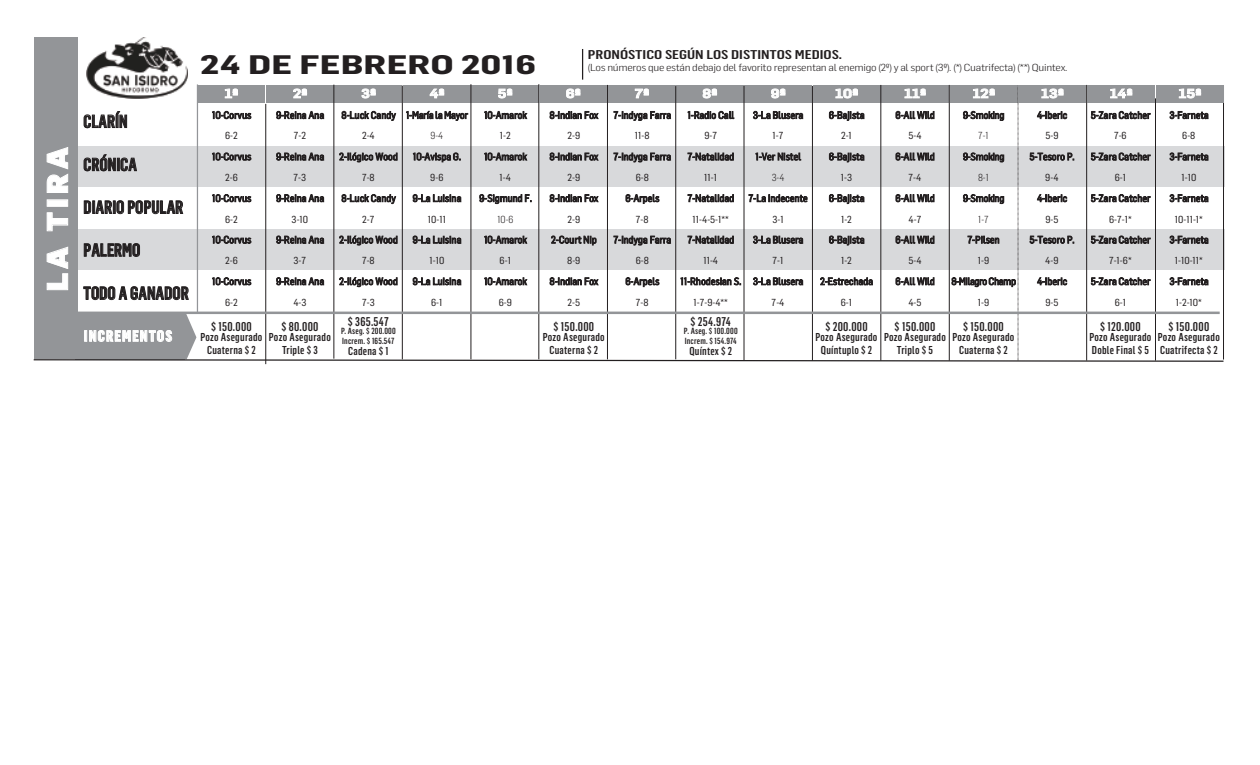
<style>
.page{position:relative;width:1260px;height:765px;background:#fff}
.page>*{position:absolute;margin:0;border:0;box-sizing:border-box;transform-origin:0 0}
.t1{font:900 28.75px "Flama";letter-spacing:.16em;color:#fff}
.t2{font:700 26.25px "Flama Semicondensed";color:#231f20;scale:1.4 1}
.t3{font:500 17.5px "Flama Condensed";letter-spacing:.01em;color:#231f20}
.t4{font:700 15px "Flama Condensed";letter-spacing:.09em;color:#fff}
.t5{font:500 12.5px "Flama Condensed";letter-spacing:.02em;color:#231f20}
.t6{font:500 12.5px "Flama";letter-spacing:.005em;color:#fff;scale:1.2 1}
.t7{font:500 12.5px "Flama Condensed";color:#231f20;scale:1.4 1}
.t8{font:500 11.25px/12.5px "Flama Condensed";letter-spacing:.02em;color:#231f20;text-align:center}
.t9{font:10px/20.8px "Flama Semicondensed Basic";letter-spacing:-.005em;color:#231f20;text-align:center}
.t10{font:300 10px "Flama Semicondensed";letter-spacing:-.025em;color:#231f20;scale:1.2 1}
.t11{font:10px/20.8px "Flama Semicondensed Basic";letter-spacing:-.025em;color:#231f20;text-align:center}
.t12{font:300 10px "Flama Semicondensed";letter-spacing:-.025em;color:#231f20}
.t13{font:500 8.75px/10px "Flama Condensed";letter-spacing:.02em;color:#231f20}
</style>
<div class="page">
<div style="left:34px;top:37px;width:44px;height:322px;background:#939598"></div>
<div style="left:266px;top:85px;width:67px;height:18px;background:#939598"></div>
<div style="left:335px;top:85px;width:67px;height:18px;background:#939598"></div>
<div style="left:198px;top:85px;width:67px;height:18px;background:#939598"></div>
<div style="left:471px;top:85px;width:68px;height:18px;background:#939598"></div>
<div style="left:403px;top:85px;width:68px;height:18px;background:#939598"></div>
<hr style="left:265px;top:104px;width:1px;height:260px;background:#231f20">
<hr style="left:334px;top:85px;width:1px;height:274px;background:#231f20">
<hr style="left:197px;top:84px;width:1px;height:228px;background:#939598">
<hr style="left:471px;top:84px;width:1px;height:275px;background:#231f20">
<hr style="left:539px;top:84px;width:1px;height:275px;background:#231f20">
<hr style="left:607px;top:85px;width:1px;height:274px;background:#231f20">
<div style="left:540px;top:85px;width:67px;height:18px;background:#939598"></div>
<div style="left:608px;top:85px;width:67px;height:18px;background:#939598"></div>
<div style="left:676px;top:85px;width:68px;height:18px;background:#939598"></div>
<div style="left:744px;top:85px;width:68px;height:18px;background:#939598"></div>
<div style="left:813px;top:85px;width:67px;height:18px;background:#939598"></div>
<div style="left:881px;top:85px;width:68px;height:18px;background:#939598"></div>
<hr style="left:881px;top:85px;width:1px;height:276px;background:#231f20">
<div style="left:950px;top:85px;width:67px;height:18px;background:#939598"></div>
<hr style="left:949px;top:85px;width:1px;height:276px;background:#231f20">
<div style="left:1019px;top:85px;width:67px;height:18px;background:#939598"></div>
<hr style="left:1086px;top:85px;width:1px;height:276px;background:#231f20">
<div style="left:1087px;top:85px;width:68px;height:18px;background:#939598"></div>
<div style="left:1156px;top:85px;width:68px;height:18px;background:#939598"></div>
<hr style="left:582px;top:49px;width:1px;height:31px;background:#231f20">
<img style="left:86px;top:38px;width:102px;height:48px">
<svg style="left:33px;top:86px;width:1192px;height:276px"></svg>
<h1 class="t1" style="left:47px;top:291px;width:145px;rotate:-90deg">LA TIRA</h1>
<h3 class="t3" style="left:83px;top:115px;width:46px">CLARÍN</h3>
<h3 class="t3" style="left:83px;top:158px;width:55px">CRÓNICA</h3>
<h3 class="t3" style="left:83px;top:201px;width:101px">DIARIO POPULAR</h3>
<h3 class="t3" style="left:83px;top:244px;width:58px">PALERMO</h3>
<h3 class="t3" style="left:83px;top:287px;width:107px">TODO A GANADOR</h3>
<h3 class="t4" style="left:84px;top:331px;width:90px">INCREMENTOS</h3>
<h2 class="t2" style="left:200px;top:56px;width:242px">24 DE FEBRERO 2016</h2>
<p class="t6" style="left:225px;top:89px;width:13px">1ª</p>
<p class="t9" style="left:212px;top:105px;width:41px">10-Corvus<br>6-2<br>10-Corvus<br>2-6<br>10-Corvus<br>6-2<br>10-Corvus<br>2-6<br>10-Corvus<br>6-2</p>
<p class="t5" style="left:211px;top:322px;width:42px">$ 150.000</p>
<p class="t8" style="left:200px;top:332px;width:63px">Pozo Asegurado<br>Cuaterna $ 2</p>
<p class="t6" style="left:293px;top:89px;width:14px">2ª</p>
<p class="t6" style="left:361px;top:89px;width:14px">3ª</p>
<p class="t9" style="left:276px;top:105px;width:50px">9-Reina Ana<br>7-2<br>9-Reina Ana<br>7-3<br>9-Reina Ana<br>3-10<br>9-Reina Ana<br>3-7<br>9-Reina Ana<br>4-3</p>
<p class="t5" style="left:281px;top:322px;width:39px">$ 80.000</p>
<p class="t8" style="left:269px;top:332px;width:63px">Pozo Asegurado<br>Triple $ 3</p>
<p class="t9" style="left:339px;top:105px;width:60px">8-Luck Candy<br>2-4<br>2-Ilógico Wood<br>7-8<br>8-Luck Candy<br>2-7<br>2-Ilógico Wood<br>7-8<br>2-Ilógico Wood<br>7-3</p>
<p class="t5" style="left:348px;top:317px;width:43px">$ 365.547</p>
<p class="t13" style="left:341px;top:326px;width:56px">P. Aseg. $ 200.000<br>Increm. $ 165.547</p>
<p class="t8" style="left:348px;top:346px;width:42px">Cadena $ 1</p>
<p class="t6" style="left:430px;top:89px;width:14px">4ª</p>
<p class="t6" style="left:498px;top:89px;width:14px">5ª</p>
<p class="t9" style="left:406px;top:105px;width:63px">1-María la Mayor</p>
<p class="t12" style="left:431px;top:132px;width:14px">9-4</p>
<p class="t9" style="left:413px;top:147px;width:50px">10-Avispa G.<br>9-6<br>9-La Luisina<br>10-11<br>9-La Luisina<br>1-10<br>9-La Luisina<br>6-1</p>
<p class="t9" style="left:479px;top:105px;width:54px">10-Amarok<br>1-2<br>10-Amarok<br>1-4<br>9-Sigmund F.</p>
<p class="t12" style="left:497px;top:215px;width:18px">10-6</p>
<p class="t9" style="left:484px;top:230px;width:44px">10-Amarok<br>6-1<br>10-Amarok<br>6-9</p>
<p class="t7" style="left:588px;top:50px;width:183px">PRONÓSTICO SEGÚN LOS DISTINTOS MEDIOS.</p>
<p class="t10" style="left:588px;top:64px;width:401px">(Los números que están debajo del favorito representan al enemigo (2º) y al sport (3º). (*) Cuatrifecta) (**) Quintex.</p>
<p class="t6" style="left:566px;top:89px;width:14px">6ª</p>
<p class="t6" style="left:635px;top:89px;width:14px">7ª</p>
<p class="t6" style="left:702px;top:89px;width:14px">8ª</p>
<p class="t6" style="left:771px;top:89px;width:14px">9ª</p>
<p class="t6" style="left:835px;top:89px;width:21px">10ª</p>
<p class="t6" style="left:904px;top:89px;width:20px">11ª</p>
<p class="t6" style="left:973px;top:89px;width:20px">12ª</p>
<p class="t6" style="left:1041px;top:89px;width:21px">13ª</p>
<p class="t6" style="left:1110px;top:89px;width:21px">14ª</p>
<p class="t6" style="left:1179px;top:89px;width:21px">15ª</p>
<p class="t9" style="left:550px;top:105px;width:50px">8-Indian Fox<br>2-9<br>8-Indian Fox<br>2-9<br>8-Indian Fox<br>2-9<br>2-Court Nip<br>8-9<br>8-Indian Fox<br>2-5</p>
<p class="t5" style="left:553px;top:322px;width:42px">$ 150.000</p>
<p class="t8" style="left:543px;top:332px;width:63px">Pozo Asegurado<br>Cuaterna $ 2</p>
<p class="t9" style="left:614px;top:105px;width:59px">7-Indyga Farra<br>11-8<br>7-Indyga Farra<br>6-8<br>6-Arpels<br>7-8<br>7-Indyga Farra<br>6-8<br>6-Arpels<br>7-8</p>
<p class="t9" style="left:680px;top:105px;width:62px">1-Radio Call<br>9-7<br>7-Natalidad<br>11-1<br>7-Natalidad<br>11-4-5-1**<br>7-Natalidad<br>11-4<br>11-Rhodesian S.<br>1-7-9-4**</p>
<p class="t5" style="left:691px;top:317px;width:42px">$ 254.974</p>
<p class="t13" style="left:684px;top:326px;width:55px">P. Aseg. $ 100.000<br>Increm. $ 154.974</p>
<p class="t8" style="left:689px;top:346px;width:44px">Quíntex $ 2</p>
<p class="t9" style="left:753px;top:105px;width:52px">3-La Blusera<br>1-7<br>1-Ver Nistel</p>
<p class="t12" style="left:772px;top:174px;width:14px">3-4</p>
<p class="t9" style="left:749px;top:189px;width:61px">7-La Indecente<br>3-1<br>3-La Blusera<br>7-1<br>3-La Blusera<br>7-4</p>
<p class="t9" style="left:820px;top:105px;width:54px">6-Bajista<br>2-1<br>6-Bajista<br>1-3<br>6-Bajista<br>1-2<br>6-Bajista<br>1-2<br>2-Estrechada<br>6-1</p>
<p class="t5" style="left:825px;top:322px;width:44px">$ 200.000</p>
<p class="t8" style="left:816px;top:332px;width:63px">Pozo Asegurado<br>Quíntuplo $ 2</p>
<p class="t9" style="left:895px;top:105px;width:41px">6-All Wild<br>5-4<br>6-All Wild<br>7-4<br>6-All Wild<br>4-7<br>6-All Wild<br>5-4<br>6-All Wild<br>4-5</p>
<p class="t5" style="left:895px;top:322px;width:42px">$ 150.000</p>
<p class="t8" style="left:884px;top:332px;width:63px">Pozo Asegurado<br>Triplo $ 5</p>
<p class="t9" style="left:963px;top:105px;width:43px">9-Smoking</p>
<p class="t12" style="left:978px;top:132px;width:12px">7-1</p>
<p class="t9" style="left:963px;top:147px;width:43px">9-Smoking</p>
<p class="t12" style="left:978px;top:174px;width:12px">8-1</p>
<p class="t9" style="left:963px;top:189px;width:43px">9-Smoking</p>
<p class="t12" style="left:978px;top:215px;width:12px">1-7</p>
<p class="t11" style="left:951px;top:230px;width:66px">7-Pilsen<br>1-9<br>8-Milagro Champ<br>1-9</p>
<p class="t5" style="left:963px;top:322px;width:42px">$ 150.000</p>
<p class="t8" style="left:952px;top:332px;width:63px">Pozo Asegurado<br>Cuaterna $ 2</p>
<p class="t9" style="left:1030px;top:105px;width:46px">4-Iberic<br>5-9<br>5-Tesoro P.<br>9-4<br>4-Iberic<br>9-5<br>5-Tesoro P.<br>4-9<br>4-Iberic<br>9-5</p>
<p class="t9" style="left:1091px;top:105px;width:61px">5-Zara Catcher<br>7-6<br>5-Zara Catcher<br>6-1<br>5-Zara Catcher<br>6-7-1*<br>5-Zara Catcher<br>7-1-6*<br>5-Zara Catcher<br>6-1</p>
<p class="t5" style="left:1100px;top:322px;width:42px">$ 120.000</p>
<p class="t8" style="left:1089px;top:332px;width:63px;text-align:left">Pozo Asegurado<br>Doble Final $ 5</p>
<p class="t9" style="left:1170px;top:105px;width:41px">3-Farneta<br>6-8<br>3-Farneta<br>1-10<br>3-Farneta<br>10-11-1*<br>3-Farneta<br>1-10-11*<br>3-Farneta<br>1-2-10*</p>
<p class="t5" style="left:1169px;top:322px;width:42px">$ 150.000</p>
<p class="t8" style="left:1158px;top:332px;width:63px;text-align:left">Pozo Asegurado<br>Cuatrifecta $ 2</p>
</div>
